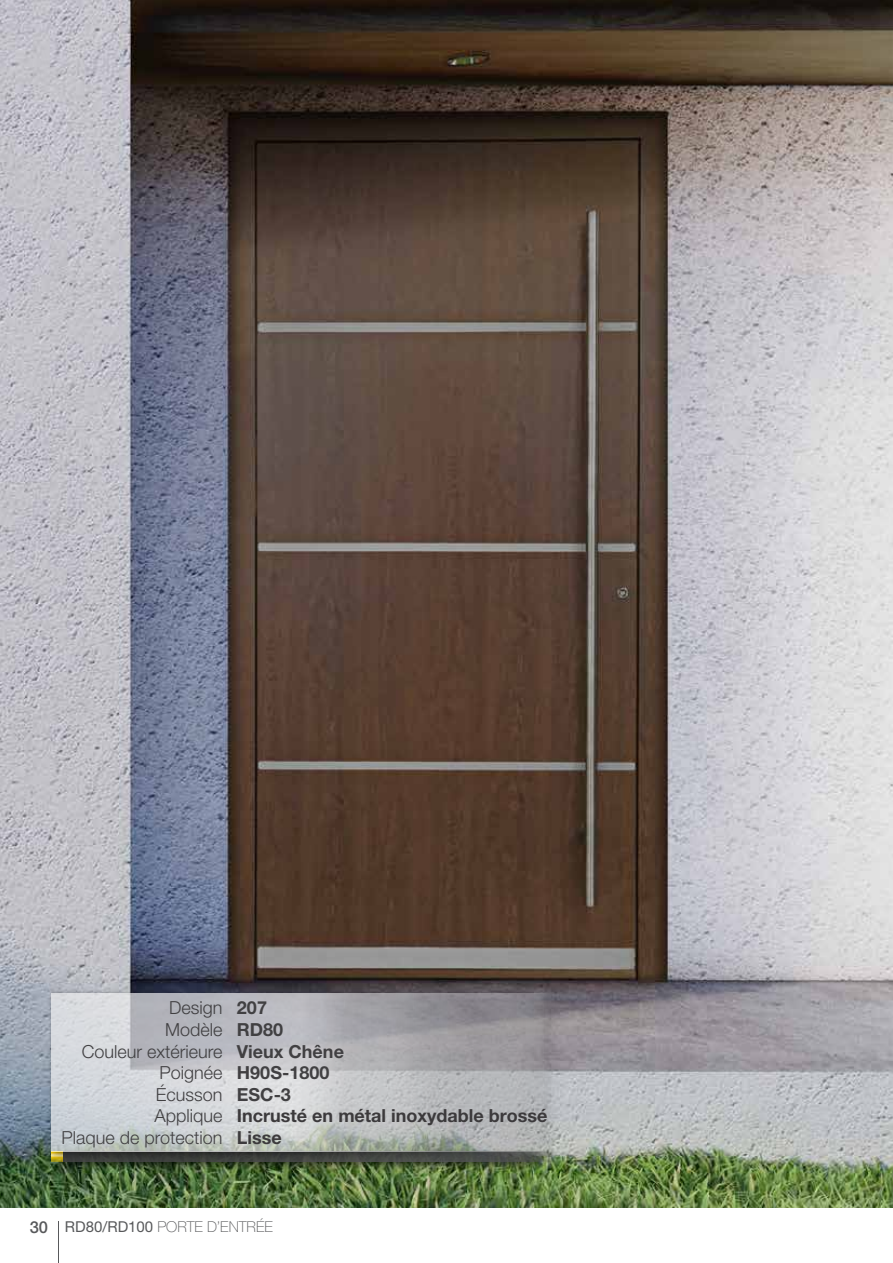
<style>
.page{position:relative;width:893px;height:1263px;background:#fff}
.page>*{position:absolute;margin:0;border:0;box-sizing:border-box;transform-origin:0 0}
.t1{font:300 18px/21.6px "Helvetica Neue LT Pro";color:#414042;text-align:right}
.t2{font:700 18px/21.6px "Helvetica Neue LT Pro";color:#3c3a3c}
.t3{font:700 18px/21.6px "Helvetica Neue LT Pro";color:#414042}
.t4{font:100 15px "Helvetica Neue LT Pro";color:#58595b}
.s1{font-weight:500;font-size:16.5px}
.s2{font-weight:400}
</style>
<div class="page">
<hr style="left:58px;top:1221px;width:1px;height:42px;background:#58595b">
<img style="left:0;top:0;width:893px;height:1208px">
<div style="left:57px;top:1146px;width:502px;height:27px;background:#000;opacity:.75"></div>
<div style="left:46px;top:988px;width:515px;height:174px;background:#000;opacity:.75"></div>
<img style="left:51px;top:993px;width:506px;height:158px">
<p class="t1" style="left:62px;top:997px;width:163px">Design<br>Modèle<br>Couleur extérieure<br>Poignée<br>Écusson<br>Applique<br>Plaque de protection</p>
<p class="t3" style="left:237px;top:997px;width:109px">207<br>RD80<br>Vieux Chêne<br>H90S-1800<br>ESC-3</p>
<p class="t2" style="left:237px;top:1105px;width:312px">Incrusté en métal inoxydable brossé<br>Lisse</p>
<p class="t4" style="left:30px;top:1218px;width:245px"><span class="s1">30</span> <span class="s2">RD80/RD100</span> PORTE D’ENTRÉE</p>
</div>
